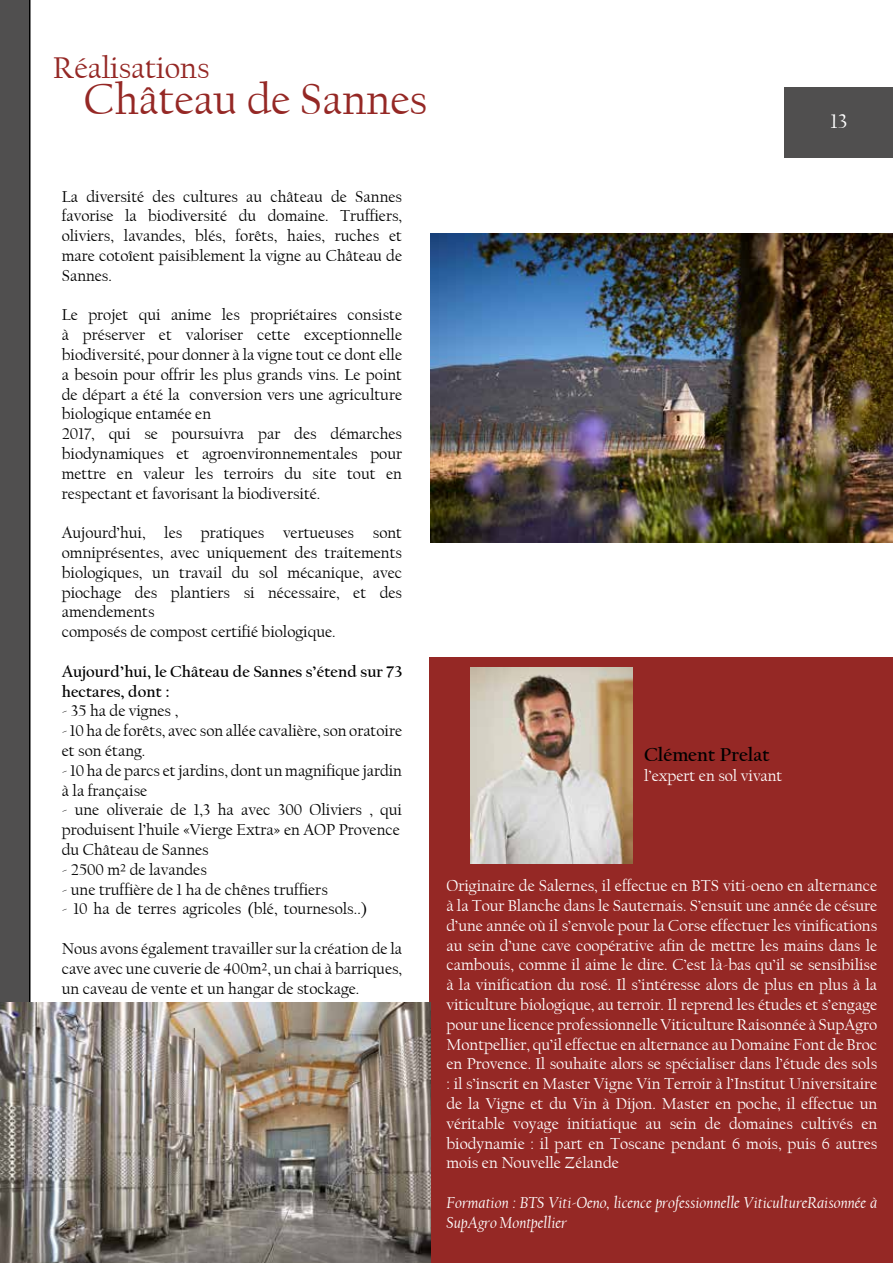
<style>
.page{position:relative;width:893px;height:1263px;background:#fff}
.page>*{position:absolute;margin:0;border:0;box-sizing:border-box;transform-origin:0 0}
.t1{font:45px "Californian FB";color:#952825}
.t2{font:31.5px "Californian FB";color:#952825}
.t3{font:21px "Californian FB";color:#fff}
.t4{font:700 19.5px "Californian FB";color:#000}
.t5{font:16.5px/19.8px "Californian FB";color:#000}
.t6{font:16.5px/19.8px "Californian FB";color:#fff;text-align:justify}
.t7{font:italic 16.5px/19.8px "Californian FB";color:#fff}
.t8{font:700 16.5px/19.8px "Californian FB";color:#000}
.s1{color:#fff}
</style>
<div class="page">
<div style="left:0;top:0;width:31px;height:1002px;background:#504f4f"></div>
<div style="left:785px;top:87px;width:108px;height:70px;background:#504f4f"></div>
<div style="left:429px;top:658px;width:464px;height:605px;background:#952825"></div>
<img style="left:470px;top:668px;width:163px;height:195px">
<img style="left:430px;top:234px;width:463px;height:308px">
<img style="left:0;top:1002px;width:430px;height:261px">
<h2 class="t2" style="left:53px;top:50px;width:158px">Réalisations</h2>
<h1 class="t1" style="left:84px;top:75px;width:345px">Château de Sannes</h1>
<p class="t3" style="left:831px;top:110px;width:18px">13</p>
<p class="t5" style="left:62px;top:186px;width:342px;text-align:justify">La diversité des cultures au château de Sannes favorise la biodiversité du domaine. Truffiers, oliviers, lavandes, blés, forêts, haies, ruches et mare cotoîent paisiblement la vigne au Château de Sannes.</p>
<p class="t5" style="left:62px;top:305px;width:342px">Le projet qui anime les propriétaires consiste à préserver et valoriser cette exceptionnelle biodiversité, pour donner à la vigne tout ce dont elle a besoin pour offrir les plus grands vins. Le point de départ a été la conversion vers une agriculture biologique entamée en<br>2017, qui se poursuivra par des démarches biodynamiques et agroenvironnementales pour mettre en valeur les terroirs du site tout en respectant et favorisant la biodiversité.</p>
<p class="t5" style="left:62px;top:523px;width:342px">Aujourd’hui, les pratiques vertueuses sont omniprésentes, avec uniquement des traitements biologiques, un travail du sol mécanique, avec piochage des plantiers si nécessaire, et des amendements<br>composés de compost certifié biologique.</p>
<p class="t8" style="left:62px;top:662px;width:342px">Aujourd’hui, le Château de Sannes s’étend sur 73 hectares, dont :</p>
<p class="t5" style="left:62px;top:701px;width:118px">- 35 ha de vignes ,</p>
<p class="t5" style="left:62px;top:721px;width:342px">- 10 ha de forêts, avec son allée cavalière, son oratoire et son étang.</p>
<p class="t5" style="left:62px;top:761px;width:342px">- 10 ha de parcs et jardins, dont un magnifique jardin à la française</p>
<p class="t5" style="left:62px;top:800px;width:342px">- une oliveraie de 1,3 ha avec 300 Oliviers , qui produisent l’huile «Vierge Extra» en AOP Provence du Château de Sannes</p>
<p class="t5" style="left:62px;top:860px;width:147px">- 2500 m² de lavandes</p>
<p class="t5" style="left:62px;top:879px;width:268px">- une truffière de 1 ha de chênes truffiers</p>
<p class="t5" style="left:62px;top:899px;width:342px">- 10 ha de terres agricoles (blé, tournesols..)<span class="s1">te en</span></p>
<p class="t5" style="left:62px;top:939px;width:342px;text-align:justify">Nous avons également travailler sur la création de la cave avec une cuverie de 400m², un chai à barriques, un caveau de vente et un hangar de stockage.</p>
<p class="t4" style="left:644px;top:744px;width:127px">Clément Prelat</p>
<p class="t6" style="left:644px;top:766px;width:140px">l’expert en sol vivant</p>
<p class="t6" style="left:446px;top:876px;width:432px">Originaire de Salernes, il effectue en BTS viti-oeno en alternance à la Tour Blanche dans le Sauternais. S’ensuit une année de césure d’une année où il s’envole pour la Corse effectuer les vinifications au sein d’une cave coopérative afin de mettre les mains dans le cambouis, comme il aime le dire. C’est là-bas qu’il se sensibilise à la vinification du rosé. Il s’intéresse alors de plus en plus à la viticulture biologique, au terroir. Il reprend les études et s’engage pour une licence professionnelle Viticulture Raisonnée à SupAgro Montpellier, qu’il effectue en alternance au Domaine Font de Broc en Provence. Il souhaite alors se spécialiser dans l’étude des sols : il s’inscrit en Master Vigne Vin Terroir à l’Institut Universitaire de la Vigne et du Vin à Dijon. Master en poche, il effectue un véritable voyage initiatique au sein de domaines cultivés en biodynamie : il part en Toscane pendant 6 mois, puis 6 autres mois en Nouvelle Zélande</p>
<p class="t7" style="left:446px;top:1193px;width:432px">Formation : BTS Viti-Oeno, licence professionnelle ViticultureRaisonnée à<br>SupAgro Montpellier</p>
</div>
